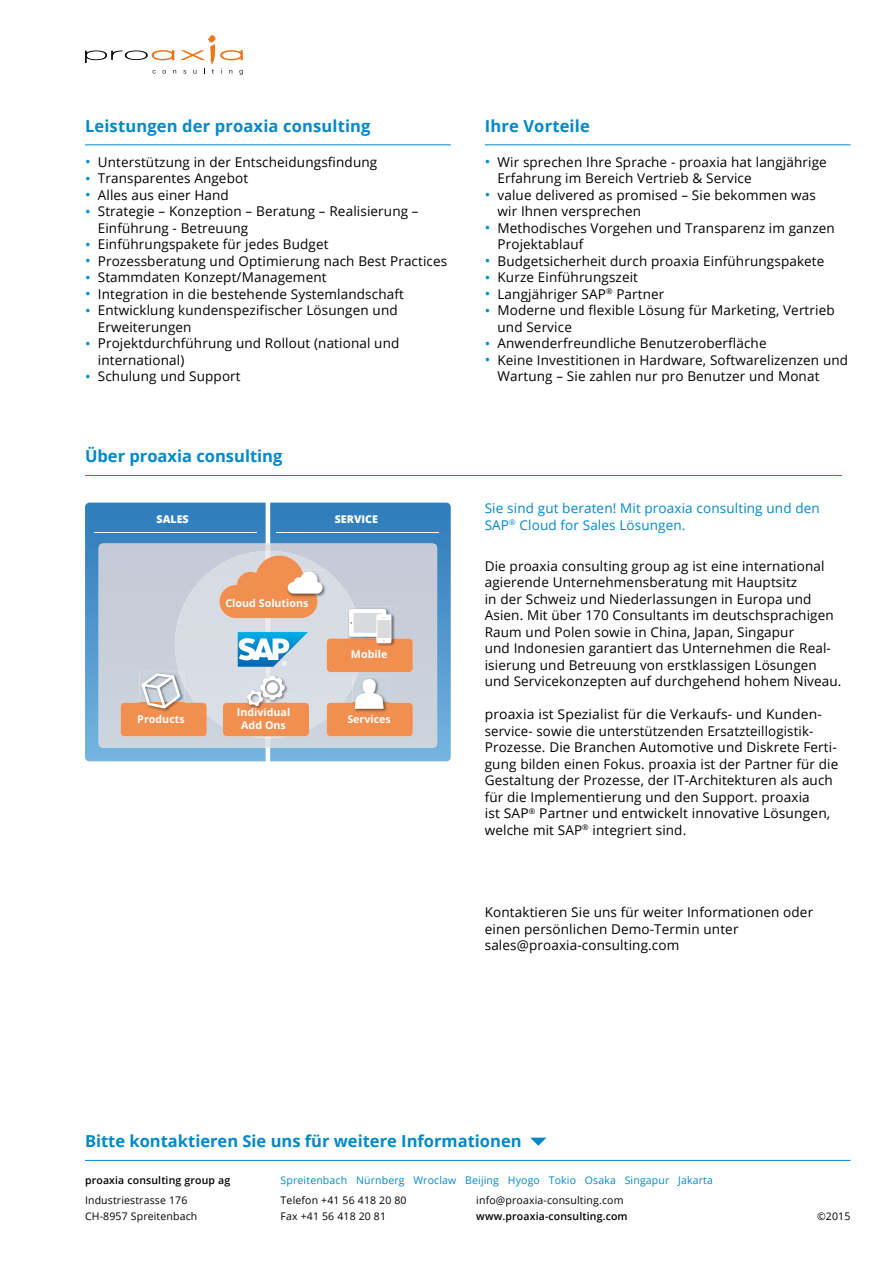
<style>
.page{position:relative;width:893px;height:1263px;background:#fff}
.page>*{position:absolute;margin:0;border:0;box-sizing:border-box;transform-origin:0 0}
.t1{font:700 16.5px "Open Sans";color:#0088c9}
.t2{font:13.5px/16.5px "Open Sans";letter-spacing:.01em;color:#000}
.t3{font:13.5px/16.5px "Open Sans";letter-spacing:.01em;color:#0088c9}
.t4{font:700 10.65px/12.3px "Open Sans";color:#fff;text-align:center}
.t5{font:800 10.65px "Open Sans";color:#fff}
.t6{font:10.5px/15.8px "Open Sans";letter-spacing:.015em;color:#000}
.t7{font:10.5px "Open Sans";letter-spacing:.015em;color:#0088c9}
.t8{font:600 10.5px "Open Sans";letter-spacing:.015em;color:#000}
.t9{font:700 6.9px "Open Sans";color:#fff}
.s1{font-size:14.85px;color:#0088c9}
.s2{color:#fefefe}
</style>
<div class="page">
<svg style="left:85px;top:35px;width:158px;height:40px"></svg>
<hr style="left:85px;top:475px;width:757px;height:1px;background:#0088c9">
<hr style="left:85px;top:1160px;width:765px;height:1px;background:#0088c9">
<svg style="left:530px;top:1138px;width:16px;height:8px"></svg>
<hr style="left:85px;top:144px;width:366px;height:1px;background:#0088c9">
<hr style="left:485px;top:144px;width:365px;height:1px;background:#0088c9">
<svg style="left:270px;top:503px;width:181px;height:258px;background:#4a91c8"></svg>
<svg style="left:85px;top:503px;width:181px;height:258px;background:#4b91c8"></svg>
<svg style="left:99px;top:543px;width:338px;height:204px;background:#d2c4be"></svg>
<hr style="left:94px;top:532px;width:163px;height:1px;background:#fff">
<hr style="left:277px;top:532px;width:162px;height:1px;background:#fff">
<p class="t1" style="left:85px;top:114px;width:287px">Leistungen der proaxia consulting</p>
<p class="t2" style="left:85px;top:153px;width:294px"><span class="s1">•</span> Unterstützung in der Entscheidungsfindung</p>
<p class="t2" style="left:85px;top:170px;width:165px"><span class="s1">•</span> Transparentes Angebot</p>
<p class="t2" style="left:85px;top:186px;width:145px"><span class="s1">•</span> Alles aus einer Hand</p>
<p class="t2" style="left:98px;top:203px;width:322px;text-indent:-13px"><span class="s1">•</span> Strategie – Konzeption – Beratung – Realisierung –<br>Einführung - Betreuung</p>
<p class="t2" style="left:85px;top:236px;width:245px"><span class="s1">•</span> Einführungspakete für jedes Budget</p>
<p class="t2" style="left:85px;top:252px;width:364px"><span class="s1">•</span> Prozessberatung und Optimierung nach Best Practices</p>
<p class="t2" style="left:85px;top:269px;width:243px"><span class="s1">•</span> Stammdaten Konzept/Management</p>
<p class="t2" style="left:85px;top:285px;width:320px"><span class="s1">•</span> Integration in die bestehende Systemlandschaft</p>
<p class="t2" style="left:98px;top:302px;width:301px;text-indent:-13px"><span class="s1">•</span> Entwicklung kundenspezifischer Lösungen und<br>Erweiterungen</p>
<p class="t2" style="left:98px;top:335px;width:303px;text-indent:-13px"><span class="s1">•</span> Projektdurchführung und Rollout (national und international)</p>
<p class="t2" style="left:85px;top:368px;width:157px"><span class="s1">•</span> Schulung und Support</p>
<p class="t1" style="left:85px;top:445px;width:199px">Über proaxia consulting</p>
<p class="t5" style="left:157px;top:511px;width:34px">SALES</p>
<p class="t5" style="left:335px;top:511px;width:45px">SERVICE</p>
<p class="t4" style="left:225px;top:596px;width:85px">Cloud Solutions</p>
<p class="t9" style="left:282px;top:658px;width:7px">®</p>
<p class="t4" style="left:351px;top:648px;width:38px">Mobile</p>
<p class="t4" style="left:137px;top:712px;width:49px">Products</p>
<p class="t4" style="left:237px;top:706px;width:55px">Ind<span class="s2">i</span>vidual<br>Add Ons</p>
<p class="t4" style="left:347px;top:712px;width:45px">Services</p>
<p class="t1" style="left:485px;top:114px;width:106px">Ihre Vorteile</p>
<p class="t2" style="left:497px;top:153px;width:331px;text-indent:-13px"><span class="s1">•</span> Wir sprechen Ihre Sprache - proaxia hat langjährige<br>Erfahrung im Bereich Vertrieb &amp; Service</p>
<p class="t2" style="left:497px;top:186px;width:320px;text-indent:-13px"><span class="s1">•</span> value delivered as promised – Sie bekommen was wir Ihnen versprechen</p>
<p class="t2" style="left:497px;top:219px;width:339px;text-indent:-13px"><span class="s1">•</span> Methodisches Vorgehen und Transparenz im ganzen<br>Projektablauf</p>
<p class="t2" style="left:485px;top:252px;width:341px"><span class="s1">•</span> Budgetsicherheit durch proaxia Einführungspakete</p>
<p class="t2" style="left:485px;top:269px;width:155px"><span class="s1">•</span> Kurze Einführungszeit</p>
<p class="t2" style="left:485px;top:285px;width:181px"><span class="s1">•</span> Langjähriger SAP<sup>®</sup> Partner</p>
<p class="t2" style="left:497px;top:302px;width:339px;text-indent:-13px"><span class="s1">•</span> Moderne und flexible Lösung für Marketing, Vertrieb und Service</p>
<p class="t2" style="left:485px;top:335px;width:283px"><span class="s1">•</span> Anwenderfreundliche Benutzeroberfläche</p>
<p class="t2" style="left:497px;top:351px;width:352px;text-indent:-13px"><span class="s1">•</span> Keine Investitionen in Hardware, Softwarelizenzen und<br>Wartung – Sie zahlen nur pro Benutzer und Monat</p>
<p class="t3" style="left:485px;top:500px;width:337px">Sie sind gut beraten! Mit proaxia consulting und den<br>SAP<sup>®</sup> Cloud for Sales Lösungen.</p>
<p class="t2" style="left:485px;top:557px;width:358px">Die proaxia consulting group ag ist eine international agierende Unternehmensberatung mit Hauptsitz<br>in der Schweiz und Niederlassungen in Europa und Asien. Mit über 170 Consultants im deutschsprachigen Raum und Polen sowie in China, Japan, Singapur<br>und Indonesien garantiert das Unternehmen die Real&shy;isierung und Betreuung von erstklassigen Lösungen und Servicekonzepten auf durchgehend hohem Niveau.</p>
<p class="t2" style="left:485px;top:706px;width:355px">proaxia ist Spezialist für die Verkaufs- und Kunden&shy;service- sowie die unterstützenden Ersatzteillogistik-Prozesse. Die Branchen Automotive und Diskrete Ferti&shy;gung bilden einen Fokus. proaxia ist der Partner für die Gestaltung der Prozesse, der IT-Architekturen als auch für die Implementierung und den Support. proaxia<br>ist SAP<sup>®</sup> Partner und entwickelt innovative Lösungen, welche mit SAP<sup>®</sup> integriert sind.</p>
<p class="t2" style="left:485px;top:904px;width:330px">Kontaktieren Sie uns für weiter Informationen oder einen persönlichen Demo-Termin unter sales@proaxia-consulting.com</p>
<p class="t1" style="left:85px;top:1129px;width:438px">Bitte kontaktieren Sie uns für weitere Informationen</p>
<p class="t8" style="left:85px;top:1173px;width:147px">proaxia consulting group ag</p>
<p class="t7" style="left:281px;top:1173px;width:434px">Spreitenbach Nürnberg Wroclaw Beijing Hyogo Tokio Osaka Singapur Jakarta</p>
<p class="t6" style="left:85px;top:1192px;width:114px">Industriestrasse 176<br>CH-8957 Spreitenbach</p>
<p class="t6" style="left:281px;top:1192px;width:127px">Telefon +41 56 418 20 80<br>Fax +41 56 418 20 81</p>
<p class="t6" style="left:476px;top:1192px;width:149px">info@proaxia-consulting.com</p>
<p class="t8" style="left:476px;top:1209px;width:153px">www.proaxia-consulting.com</p>
<p class="t6" style="left:817px;top:1208px;width:35px">©2015</p>
</div>
